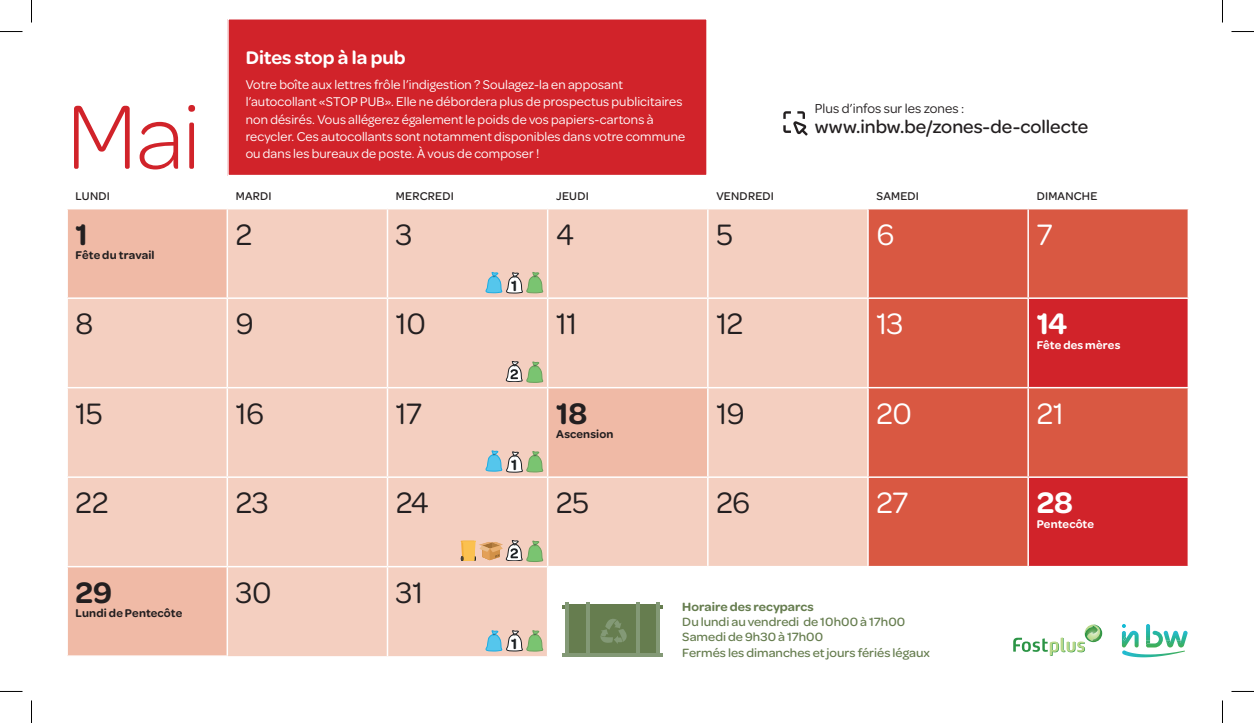
<style>
.page{position:relative;width:1254px;height:723px;background:#fff}
.page>*{position:absolute;margin:0;border:0;box-sizing:border-box;transform-origin:0 0}
.t1{font:300 96.45px "Omnes";color:#d1232a}
.t2{font:31.5px "Omnes";letter-spacing:-.01em;color:#231f20}
.t3{font:31.5px "Omnes";letter-spacing:-.005em;color:#fff}
.t4{font:600 31.5px "Omnes";color:#231f20}
.t5{font:600 31.5px "Omnes";color:#fff}
.t6{font:500 19.5px "Omnes";color:#231f20}
.t7{font:600 19.5px "Omnes";color:#fff}
.t8{font:600 15.75px "Omnes";color:#1d2124}
.t9{font:13.95px "Omnes";letter-spacing:.005em;color:#231f20}
.t10{font:13.5px/17.1px "Omnes";letter-spacing:.01em;color:#fff}
.t11{font:500 12.75px/15.3px "Omnes";color:#667d4f;scale:1.04 1}
.t12{font:600 12.75px "Omnes";color:#667d4f;scale:1.04 1}
.t13{font:500 12px "Omnes";letter-spacing:.02em;color:#231f20}
.t14{font:600 12px "Omnes";letter-spacing:.01em;color:#231f20}
.t15{font:600 12px "Omnes";letter-spacing:.01em;color:#fff}
</style>
<div class="page">
<svg style="left:68px;top:209px;width:799px;height:446px;background:#f3ccbc"></svg>
<div style="left:868px;top:209px;width:319px;height:356px;background:#d95842"></div>
<svg style="left:1029px;top:299px;width:158px;height:266px;background:#d33533"></svg>
<hr style="left:226px;top:209px;width:2px;height:88px;background:#fff">
<hr style="left:387px;top:209px;width:1px;height:88px;background:#fff">
<hr style="left:547px;top:209px;width:1px;height:88px;background:#fff">
<hr style="left:707px;top:209px;width:1px;height:88px;background:#fff">
<hr style="left:1027px;top:209px;width:2px;height:88px;background:#fff">
<hr style="left:66px;top:297px;width:161px;height:2px;background:#fff">
<hr style="left:227px;top:297px;width:160px;height:2px;background:#fff">
<hr style="left:226px;top:299px;width:2px;height:87px;background:#fff">
<hr style="left:387px;top:297px;width:160px;height:2px;background:#fff">
<hr style="left:387px;top:299px;width:1px;height:87px;background:#fff">
<hr style="left:547px;top:297px;width:161px;height:2px;background:#fff">
<hr style="left:547px;top:299px;width:1px;height:87px;background:#fff">
<hr style="left:708px;top:297px;width:160px;height:2px;background:#fff">
<hr style="left:707px;top:299px;width:1px;height:87px;background:#fff">
<hr style="left:868px;top:297px;width:160px;height:2px;background:#fff">
<hr style="left:1028px;top:297px;width:161px;height:2px;background:#fff">
<hr style="left:1027px;top:299px;width:2px;height:87px;background:#fff">
<hr style="left:66px;top:386px;width:161px;height:2px;background:#fff">
<hr style="left:227px;top:386px;width:160px;height:2px;background:#fff">
<hr style="left:226px;top:388px;width:2px;height:88px;background:#fff">
<hr style="left:387px;top:386px;width:160px;height:2px;background:#fff">
<hr style="left:387px;top:388px;width:1px;height:88px;background:#fff">
<hr style="left:547px;top:386px;width:161px;height:2px;background:#fff">
<hr style="left:547px;top:388px;width:1px;height:88px;background:#fff">
<hr style="left:708px;top:386px;width:160px;height:2px;background:#fff">
<hr style="left:707px;top:388px;width:1px;height:88px;background:#fff">
<hr style="left:868px;top:386px;width:160px;height:2px;background:#fff">
<hr style="left:1028px;top:386px;width:161px;height:2px;background:#fff">
<hr style="left:1027px;top:388px;width:2px;height:88px;background:#fff">
<hr style="left:66px;top:476px;width:161px;height:1px;background:#fff">
<hr style="left:227px;top:476px;width:160px;height:1px;background:#fff">
<hr style="left:226px;top:477px;width:2px;height:88px;background:#fff">
<hr style="left:387px;top:476px;width:160px;height:1px;background:#fff">
<hr style="left:387px;top:477px;width:1px;height:88px;background:#fff">
<hr style="left:547px;top:476px;width:161px;height:1px;background:#fff">
<hr style="left:547px;top:477px;width:1px;height:88px;background:#fff">
<hr style="left:708px;top:476px;width:160px;height:1px;background:#fff">
<hr style="left:707px;top:477px;width:1px;height:88px;background:#fff">
<hr style="left:868px;top:476px;width:160px;height:1px;background:#fff">
<hr style="left:1028px;top:476px;width:161px;height:1px;background:#fff">
<hr style="left:1027px;top:477px;width:2px;height:88px;background:#fff">
<hr style="left:66px;top:565px;width:161px;height:2px;background:#fff">
<hr style="left:227px;top:565px;width:160px;height:2px;background:#fff">
<hr style="left:226px;top:567px;width:2px;height:88px;background:#fff">
<hr style="left:387px;top:565px;width:160px;height:2px;background:#fff">
<hr style="left:387px;top:567px;width:1px;height:88px;background:#fff">
<svg style="left:1013px;top:624px;width:89px;height:31px"></svg>
<svg style="left:1121px;top:624px;width:66px;height:32px"></svg>
<hr style="left:562px;top:652px;width:100px;height:4px;background:#839976">
<div style="left:228px;top:19px;width:479px;height:156px;background:#d1232a"></div>
<div style="left:227px;top:19px;width:481px;height:157px;border:2px solid #fff"></div>
<svg style="left:484px;top:270px;width:59px;height:23px"></svg>
<svg style="left:461px;top:539px;width:407px;height:116px"></svg>
<svg style="left:506px;top:360px;width:37px;height:23px"></svg>
<svg style="left:484px;top:449px;width:59px;height:23px"></svg>
<svg style="left:783px;top:111px;width:25px;height:25px"></svg>
<svg style="left:0;top:31px;width:22px;height:1px"></svg>
<svg style="left:1231px;top:31px;width:23px;height:1px"></svg>
<svg style="left:0;top:690px;width:22px;height:1px"></svg>
<svg style="left:1232px;top:690px;width:22px;height:1px"></svg>
<svg style="left:31px;top:0;width:1px;height:22px"></svg>
<svg style="left:31px;top:700px;width:1px;height:22px"></svg>
<svg style="left:1222px;top:0;width:1px;height:22px"></svg>
<svg style="left:1222px;top:700px;width:1px;height:22px"></svg>
<h1 class="t1" style="left:66px;top:72px;width:136px">Mai</h1>
<h3 class="t7" style="left:246px;top:44px;width:161px">Dites stop à la pub</h3>
<p class="t10" style="left:246px;top:75px;width:441px">Votre boîte aux lettres frôle l’indigestion ? Soulagez-la en apposant l’autocollant «STOP PUB». Elle ne débordera plus de prospectus publicitaires non désirés. Vous allégerez également le poids de vos papiers-cartons à recycler. Ces autocollants sont notamment disponibles dans votre commune ou dans les bureaux de poste. À vous de composer !</p>
<p class="t9" style="left:815px;top:99px;width:151px">Plus d’infos sur les zones :</p>
<h3 class="t6" style="left:815px;top:113px;width:275px">www.inbw.be/zones-de-collecte</h3>
<p class="t13" style="left:76px;top:188px;width:36px">LUNDI</p>
<p class="t13" style="left:236px;top:188px;width:37px">MARDI</p>
<p class="t13" style="left:396px;top:188px;width:59px">MERCREDI</p>
<p class="t13" style="left:556px;top:188px;width:34px">JEUDI</p>
<p class="t13" style="left:716px;top:188px;width:59px">VENDREDI</p>
<p class="t13" style="left:876px;top:188px;width:44px">SAMEDI</p>
<p class="t13" style="left:1036px;top:188px;width:62px">DIMANCHE</p>
<h2 class="t4" style="left:76px;top:212px;width:14px">1</h2>
<p class="t14" style="left:76px;top:246px;width:81px">Fête du travail</p>
<h2 class="t2" style="left:236px;top:213px;width:18px">2</h2>
<h2 class="t2" style="left:396px;top:213px;width:18px">3</h2>
<h2 class="t2" style="left:556px;top:213px;width:19px">4</h2>
<h2 class="t2" style="left:716px;top:213px;width:18px">5</h2>
<h2 class="t3" style="left:876px;top:213px;width:19px">6</h2>
<h2 class="t3" style="left:1036px;top:213px;width:17px">7</h2>
<p class="t8" style="left:511px;top:274px;width:8px">1</p>
<h2 class="t2" style="left:76px;top:302px;width:19px">8</h2>
<h2 class="t2" style="left:236px;top:302px;width:19px">9</h2>
<h2 class="t2" style="left:396px;top:302px;width:31px">10</h2>
<h2 class="t2" style="left:556px;top:302px;width:23px">11</h2>
<h2 class="t2" style="left:716px;top:302px;width:28px">12</h2>
<h2 class="t3" style="left:876px;top:302px;width:28px">13</h2>
<h2 class="t5" style="left:1036px;top:301px;width:32px">14</h2>
<p class="t15" style="left:1036px;top:336px;width:85px">Fête des mères</p>
<h2 class="t2" style="left:76px;top:392px;width:29px">15</h2>
<h2 class="t2" style="left:236px;top:392px;width:30px">16</h2>
<h2 class="t2" style="left:396px;top:392px;width:27px">17</h2>
<h2 class="t4" style="left:556px;top:391px;width:33px">18</h2>
<p class="t14" style="left:556px;top:425px;width:59px">Ascension</p>
<p class="t8" style="left:511px;top:453px;width:8px">1</p>
<h2 class="t2" style="left:716px;top:392px;width:30px">19</h2>
<h2 class="t3" style="left:876px;top:392px;width:37px">20</h2>
<h2 class="t3" style="left:1036px;top:392px;width:29px">21</h2>
<h2 class="t2" style="left:76px;top:481px;width:34px">22</h2>
<h2 class="t2" style="left:236px;top:481px;width:34px">23</h2>
<h2 class="t2" style="left:396px;top:481px;width:34px">24</h2>
<h2 class="t2" style="left:556px;top:481px;width:34px">25</h2>
<h2 class="t2" style="left:716px;top:481px;width:35px">26</h2>
<h2 class="t3" style="left:876px;top:481px;width:33px">27</h2>
<h2 class="t5" style="left:1036px;top:480px;width:38px">28</h2>
<p class="t15" style="left:1036px;top:515px;width:59px">Pentecôte</p>
<h2 class="t4" style="left:76px;top:569px;width:38px">29</h2>
<p class="t14" style="left:76px;top:604px;width:108px">Lundi de Pentecôte</p>
<h2 class="t2" style="left:236px;top:570px;width:37px">30</h2>
<h2 class="t2" style="left:396px;top:570px;width:29px">31</h2>
<p class="t8" style="left:511px;top:632px;width:8px">1</p>
<p class="t12" style="left:682px;top:597px;width:128px">Horaire des recyparcs</p>
<p class="t11" style="left:682px;top:612px;width:239px">Du lundi au vendredi de 10h00 à 17h00<br>Samedi de 9h30 à 17h00<br>Fermés les dimanches et jours fériés légaux</p>
</div>
